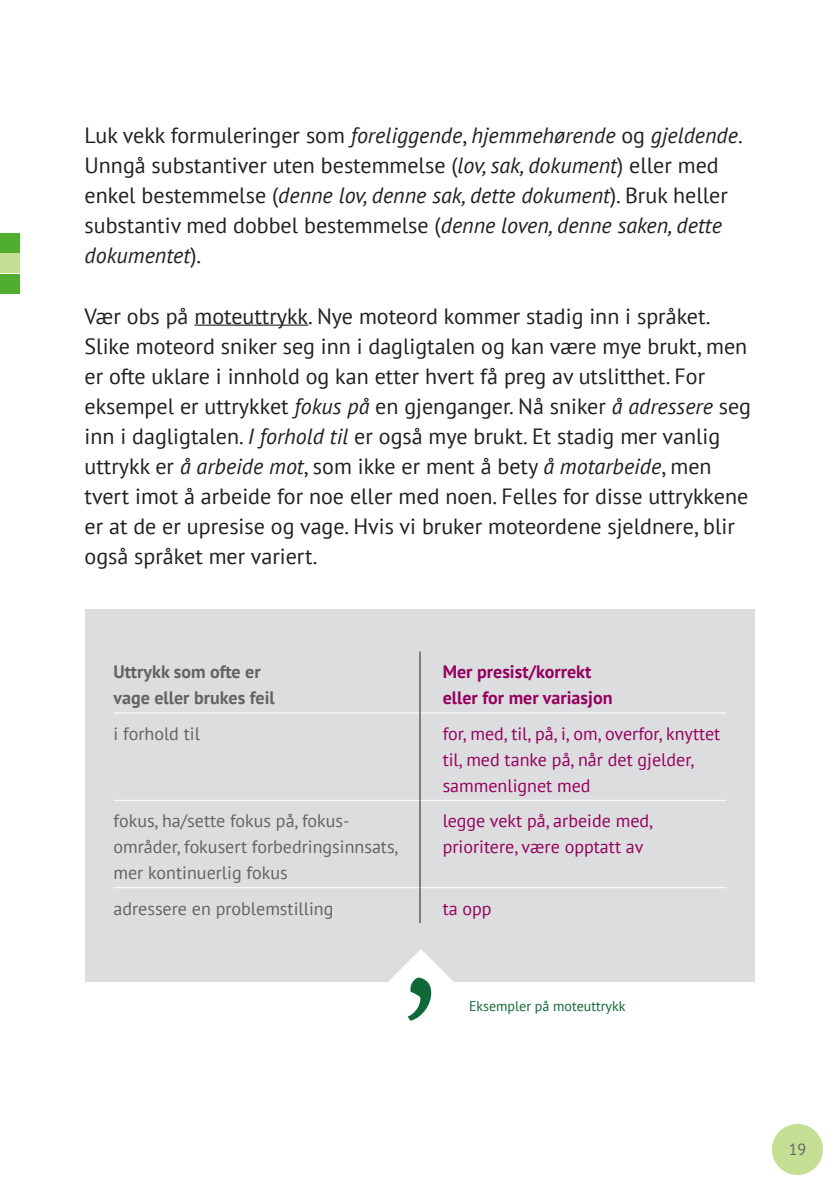
<style>
.page{position:relative;width:840px;height:1191px;background:#fff}
.page>*{position:absolute;margin:0;border:0;box-sizing:border-box;transform-origin:0 0}
.Brødtekst_SV{font:22px/30px "PT Sans";color:#231f20}
.Rett-eksempel{font:18px/26px "PT Sans";color:#95005f}
.Feil-eksempel{font:18px/26px "PT Sans";color:#636366}
.Rett-eksempel-2{font:700 18px/26px "PT Sans";color:#95005f}
.Feil-eksempel-2{font:700 18px/26px "PT Sans";color:#636366}
.t1{font:16px "PT Sans";color:#636366}
.Figurtekst{font:14px "PT Sans";color:#0f6838}
.s1{font-style:italic}
</style>
<div class="page">
<div style="left:0;top:233px;width:20px;height:20px;background:#4fad2f"></div>
<div style="left:0;top:253px;width:20px;height:20px;background:#c4de94"></div>
<div style="left:0;top:274px;width:20px;height:19px;background:#4fad2f"></div>
<hr style="left:194px;top:324px;width:114px;height:2px;background:#231f20">
<div style="left:85px;top:609px;width:669px;height:373px;background:#dcdddf"></div>
<svg style="left:388px;top:949px;width:66px;height:72px"></svg>
<svg style="left:114px;top:713px;width:612px;height:210px"></svg>
<hr style="left:113px;top:712px;width:306px;height:1px;background:#fff">
<hr style="left:420px;top:712px;width:306px;height:1px;background:#fff">
<hr style="left:113px;top:800px;width:306px;height:1px;background:#fff">
<hr style="left:420px;top:800px;width:306px;height:1px;background:#fff">
<hr style="left:113px;top:887px;width:306px;height:1px;background:#fff">
<hr style="left:420px;top:887px;width:306px;height:1px;background:#fff">
<hr style="left:419px;top:651px;width:1px;height:62px;background:#231f20">
<hr style="left:419px;top:713px;width:1px;height:87px;background:#231f20">
<hr style="left:419px;top:800px;width:1px;height:87px;background:#231f20">
<hr style="left:419px;top:887px;width:1px;height:36px;background:#231f20">
<div style="left:771px;top:1124px;width:51px;height:51px;background:#c4de94;border-radius:50%"></div>
<p class="Brødtekst_SV" style="left:84px;top:120px;width:659px">Luk vekk formuleringer som <span class="s1">foreliggende</span>, <span class="s1">hjemmehørende</span> og <span class="s1">gjeldende</span>.<br>Unngå substantiver uten bestemmelse (<span class="s1">lov, sak, dokument</span>) eller med enkel bestemmelse (<span class="s1">denne lov, denne sak, dette dokument</span>). Bruk heller substantiv med dobbel bestemmelse (<span class="s1">denne loven, denne saken, dette dokumentet</span>).</p>
<p class="Brødtekst_SV" style="left:84px;top:300px;width:667px">Vær obs på moteuttrykk. Nye moteord kommer stadig inn i språket.<br>Slike moteord sniker seg inn i dagligtalen og kan være mye brukt, men er ofte uklare i innhold og kan etter hvert få preg av utslitthet. For eksempel er uttrykket <span class="s1">fokus på</span> en gjenganger. Nå sniker <span class="s1">å adressere</span> seg inn i dagligtalen. <span class="s1">I forhold til</span> er også mye brukt. Et stadig mer vanlig uttrykk er <span class="s1">å arbeide mot</span>, som ikke er ment å bety <span class="s1">å motarbeide</span>, men tvert imot å arbeide for noe eller med noen. Felles for disse uttrykkene er at de er upresise og vage. Hvis vi bruker moteordene sjeldnere, blir også språket mer variert.</p>
<p class="Feil-eksempel-2" style="left:113px;top:659px;width:163px">Uttrykk som ofte er vage eller brukes feil</p>
<p class="Rett-eksempel-2" style="left:442px;top:659px;width:171px">Mer presist/korrekt eller for mer variasjon</p>
<p class="Feil-eksempel" style="left:113px;top:720px;width:88px">i forhold til</p>
<p class="Rett-eksempel" style="left:442px;top:720px;width:279px">for, med, til, på, i, om, overfor, knyttet til, med tanke på, når det gjelder, sammenlignet med</p>
<p class="Feil-eksempel" style="left:113px;top:807px;width:286px">fokus, ha/sette fokus på, fokus&shy;områder, fokusert forbedringsinnsats, mer kontinuerlig fokus</p>
<p class="Rett-eksempel" style="left:442px;top:807px;width:212px">legge vekt på, arbeide med, prioritere, være opptatt av</p>
<p class="Feil-eksempel" style="left:113px;top:894px;width:221px">adressere en problemstilling</p>
<p class="Rett-eksempel" style="left:442px;top:894px;width:50px">ta opp</p>
<p class="Figurtekst" style="left:468px;top:997px;width:158px">Eksempler på moteuttrykk</p>
<p class="t1" style="left:788px;top:1139px;width:19px">19</p>
</div>
